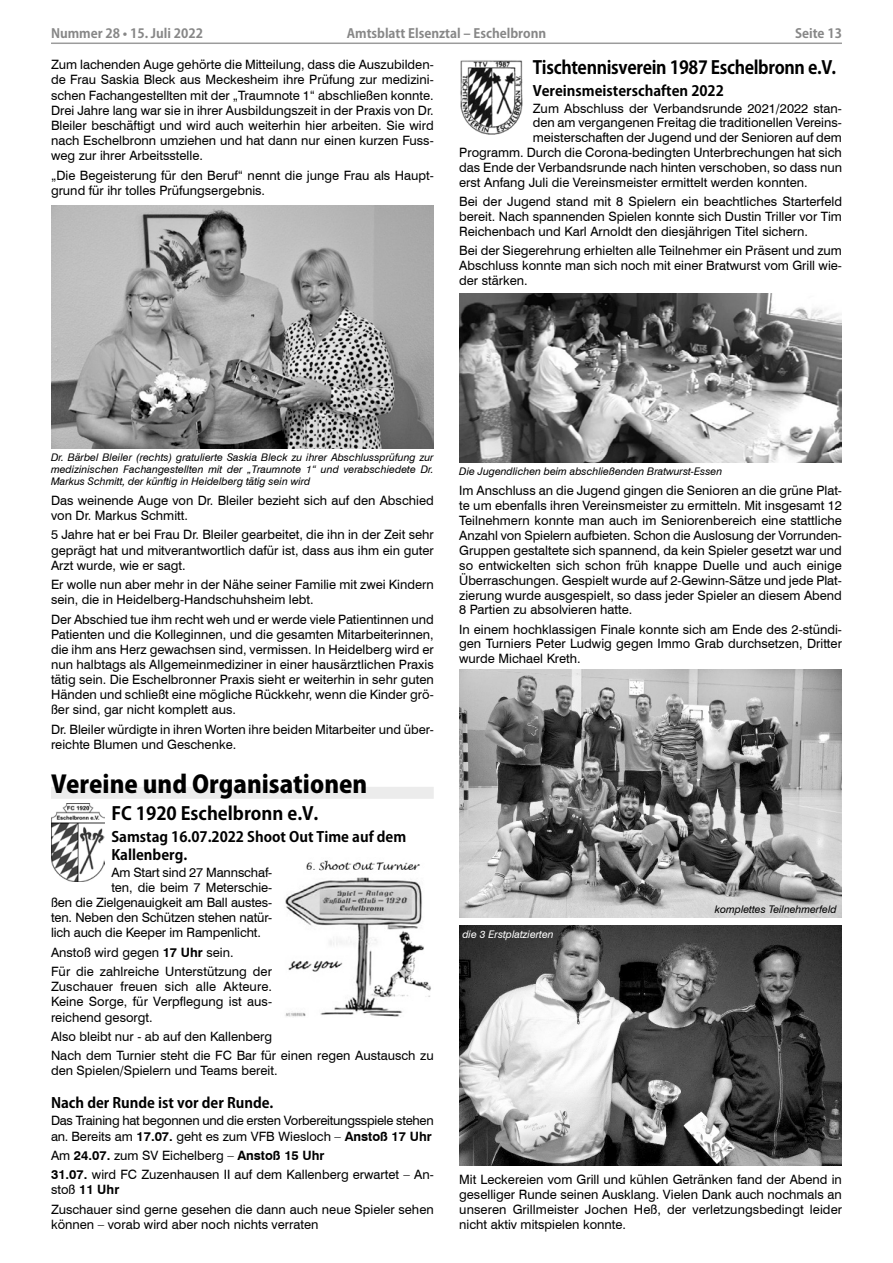
<style>
.page{position:relative;width:893px;height:1263px;background:#fff}
.page>*{position:absolute;margin:0;border:0;box-sizing:border-box;transform-origin:0 0}
.Überschrift_1_Kozuka{font:800 24px "Koz Go Pro";color:#000}
.Überschrift2_Kozuka{font:700 18px "Koz Go Pro";letter-spacing:-.02em;color:#000;scale:.95 1}
.Überschrift2_Kozuka-2{font:700 18px "Koz Go Pro";color:#000}
.Überschrift_3_Kozuka{font:700 14.25px/17.5px "Koz Go Pro";color:#000}
.Fließtext_8_5{font:12.9px/15.1px "Swiss 721 BT";color:#000;text-align:justify}
.Fließtext_8_5-2{font:12.9px/15.1px "Swiss 721 BT";letter-spacing:-.02em;color:#000}
.t1{font:700 12.75px "Koz Go Pro";color:#878787}
.Fließtext_8_5-3{font:italic 10.5px/12px "Swiss 721 BT";color:#000;text-align:justify}
.Fließtext_8_5-4{font:italic 10.5px "Swiss 721 BT";color:#fff}
.s1{font-weight:700}
</style>
<div class="page">
<hr style="left:51px;top:43px;width:791px;height:1px;background:#9c9c9c">
<div style="left:51px;top:787px;width:383px;height:12px;background:#ececec"></div>
<img style="left:51px;top:205px;width:383px;height:244px">
<img style="left:51px;top:804px;width:53px;height:77px">
<img style="left:285px;top:860px;width:146px;height:157px">
<img style="left:460px;top:60px;width:63px;height:75px">
<img style="left:459px;top:294px;width:383px;height:168px">
<img style="left:459px;top:670px;width:383px;height:247px">
<img style="left:459px;top:925px;width:383px;height:241px">
<p class="t1" style="left:51px;top:25px;width:153px">Nummer 28 • 15. Juli 2022</p>
<p class="t1" style="left:347px;top:25px;width:201px">Amtsblatt Elsenztal – Eschelbronn</p>
<p class="t1" style="left:795px;top:25px;width:48px">Seite 13</p>
<p class="Fließtext_8_5" style="left:51px;top:57px;width:384px">Zum lachenden Auge gehörte die Mitteilung, dass die Auszubilden&shy;de Frau Saskia Bleck aus Meckesheim ihre Prüfung zur medizini&shy;schen Fachangestellten mit der „Traumnote 1“ abschließen konnte.<br>Drei Jahre lang war sie in ihrer Ausbildungszeit in der Praxis von Dr.<br>Bleiler beschäftigt und wird auch weiterhin hier arbeiten. Sie wird nach Eschelbronn umziehen und hat dann nur einen kurzen Fuss&shy;weg zur ihrer Arbeitsstelle.</p>
<p class="Fließtext_8_5" style="left:51px;top:167px;width:384px">„Die Begeisterung für den Beruf“ nennt die junge Frau als Haupt&shy;grund für ihr tolles Prüfungsergebnis.</p>
<p class="Überschrift2_Kozuka" style="left:533px;top:56px;width:321px">Tischtennisverein 1987 Eschelbronn e.V.</p>
<p class="Überschrift_3_Kozuka" style="left:533px;top:82px;width:193px">Vereinsmeisterschaften 2022</p>
<p class="Fließtext_8_5" style="left:533px;top:100px;width:311px">Zum Abschluss der Verbandsrunde 2021/2022 stan-</p>
<p class="Fließtext_8_5" style="left:533px;top:115px;width:311px">den am vergangenen Freitag die traditionellen Vereins-</p>
<p class="Fließtext_8_5" style="left:533px;top:130px;width:311px">meisterschaften der Jugend und der Senioren auf dem</p>
<p class="Fließtext_8_5" style="left:459px;top:145px;width:384px">Programm. Durch die Corona-bedingten Unterbrechungen hat sich</p>
<p class="Fließtext_8_5" style="left:459px;top:159px;width:384px">das Ende der Verbandsrunde nach hinten verschoben, so dass nun</p>
<p class="Fließtext_8_5" style="left:459px;top:174px;width:350px">erst Anfang Juli die Vereinsmeister ermittelt werden konnten.</p>
<p class="Fließtext_8_5" style="left:459px;top:194px;width:384px">Bei der Jugend stand mit 8 Spielern ein beachtliches Starterfeld bereit. Nach spannenden Spielen konnte sich Dustin Triller vor Tim Reichenbach und Karl Arnoldt den diesjährigen Titel sichern.</p>
<p class="Fließtext_8_5" style="left:459px;top:242px;width:384px">Bei der Siegerehrung erhielten alle Teilnehmer ein Präsent und zum Abschluss konnte man sich noch mit einer Bratwurst vom Grill wie&shy;der stärken.</p>
<p class="Fließtext_8_5-3" style="left:51px;top:451px;width:384px">Dr. Bärbel Bleiler (rechts) gratulierte Saskia Bleck zu ihrer Abschlussprüfung zur medizinischen Fachangestellten mit der „Traumnote 1“ und verabschiedete Dr.<br>Markus Schmitt, der künftig in Heidelberg tätig sein wird</p>
<p class="Fließtext_8_5" style="left:51px;top:492px;width:384px">Das weinende Auge von Dr. Bleiler bezieht sich auf den Abschied von Dr. Markus Schmitt.</p>
<p class="Fließtext_8_5" style="left:51px;top:527px;width:384px">5 Jahre hat er bei Frau Dr. Bleiler gearbeitet, die ihn in der Zeit sehr geprägt hat und mitverantwortlich dafür ist, dass aus ihm ein guter Arzt wurde, wie er sagt.</p>
<p class="Fließtext_8_5" style="left:51px;top:576px;width:384px">Er wolle nun aber mehr in der Nähe seiner Familie mit zwei Kindern sein, die in Heidelberg-Handschuhsheim lebt.</p>
<p class="Fließtext_8_5" style="left:51px;top:611px;width:384px">Der Abschied tue ihm recht weh und er werde viele Patientinnen und Patienten und die Kolleginnen, und die gesamten Mitarbeiterinnen, die ihm ans Herz gewachsen sind, vermissen. In Heidelberg wird er nun halbtags als Allgemeinmediziner in einer hausärztlichen Praxis tätig sein. Die Eschelbronner Praxis sieht er weiterhin in sehr guten Händen und schließt eine mögliche Rückkehr, wenn die Kinder grö&shy;ßer sind, gar nicht komplett aus.</p>
<p class="Fließtext_8_5" style="left:51px;top:721px;width:384px">Dr. Bleiler würdigte in ihren Worten ihre beiden Mitarbeiter und über&shy;reichte Blumen und Geschenke.</p>
<p class="Überschrift_1_Kozuka" style="left:51px;top:769px;width:318px">Vereine und Organisationen</p>
<p class="Überschrift2_Kozuka-2" style="left:111px;top:802px;width:208px">FC 1920 Eschelbronn e.V.</p>
<p class="Überschrift_3_Kozuka" style="left:111px;top:829px;width:296px">Samstag 16.07.2022 Shoot Out Time auf dem<br>Kallenberg.</p>
<p class="Fließtext_8_5" style="left:111px;top:864px;width:162px">Am Start sind 27 Mannschaf-</p>
<p class="Fließtext_8_5" style="left:111px;top:879px;width:162px">ten, die beim 7 Meterschie-</p>
<p class="Fließtext_8_5" style="left:51px;top:894px;width:223px">ßen die Zielgenauigkeit am Ball austes-</p>
<p class="Fließtext_8_5" style="left:51px;top:909px;width:223px">ten. Neben den Schützen stehen natür-</p>
<p class="Fließtext_8_5" style="left:51px;top:925px;width:211px">lich auch die Keeper im Rampenlicht.</p>
<p class="Fließtext_8_5" style="left:51px;top:944px;width:184px">Anstoß wird gegen <span class="s1">17 Uhr</span> sein.</p>
<p class="Fließtext_8_5" style="left:51px;top:963px;width:223px">Für die zahlreiche Unterstützung der Zuschauer freuen sich alle Akteure.<br>Keine Sorge, für Verpflegung ist aus&shy;reichend gesorgt.</p>
<p class="Fließtext_8_5" style="left:51px;top:1028px;width:223px">Also bleibt nur - ab auf den Kallenberg</p>
<p class="Fließtext_8_5" style="left:51px;top:1048px;width:384px">Nach dem Turnier steht die FC Bar für einen regen Austausch zu den Spielen/Spielern und Teams bereit.</p>
<p class="Überschrift_3_Kozuka" style="left:51px;top:1095px;width:224px">Nach der Runde ist vor der Runde.</p>
<p class="Fließtext_8_5-2" style="left:51px;top:1113px;width:384px">Das Training hat begonnen und die ersten Vorbereitungsspiele stehen an. Bereits am <span class="s1">17.07.</span> geht es zum VFB Wiesloch – <span class="s1">Anstoß 17 Uhr</span></p>
<p class="Fließtext_8_5" style="left:51px;top:1147px;width:275px">Am <span class="s1">24.07.</span> zum SV Eichelberg – <span class="s1">Anstoß 15 Uhr</span></p>
<p class="Fließtext_8_5" style="left:51px;top:1167px;width:384px"><span class="s1">31.07.</span> wird FC Zuzenhausen II auf dem Kallenberg erwartet – An&shy;stoß <span class="s1">11 Uhr</span></p>
<p class="Fließtext_8_5" style="left:51px;top:1201px;width:384px">Zuschauer sind gerne gesehen die dann auch neue Spieler sehen können – vorab wird aber noch nichts verraten</p>
<p class="Fließtext_8_5-3" style="left:459px;top:465px;width:264px">Die Jugendlichen beim abschließenden Bratwurst-Essen</p>
<p class="Fließtext_8_5" style="left:459px;top:483px;width:384px">Im Anschluss an die Jugend gingen die Senioren an die grüne Plat&shy;te um ebenfalls ihren Vereinsmeister zu ermitteln. Mit insgesamt 12<br>Teilnehmern konnte man auch im Seniorenbereich eine stattliche Anzahl von Spielern aufbieten. Schon die Auslosung der Vorrunden-Gruppen gestaltete sich spannend, da kein Spieler gesetzt war und so entwickelten sich schon früh knappe Duelle und auch einige Überraschungen. Gespielt wurde auf 2-Gewinn-Sätze und jede Plat&shy;zierung wurde ausgespielt, so dass jeder Spieler an diesem Abend 8 Partien zu absolvieren hatte.</p>
<p class="Fließtext_8_5" style="left:459px;top:621px;width:384px">In einem hochklassigen Finale konnte sich am Ende des 2-stündi&shy;gen Turniers Peter Ludwig gegen Immo Grab durchsetzen, Dritter wurde Michael Kreth.</p>
<p class="Fließtext_8_5-4" style="left:462px;top:927px;width:93px">die 3 Erstplatzierten</p>
<p class="Fließtext_8_5-3" style="left:715px;top:903px;width:123px">komplettes Teilnehmerfeld</p>
<p class="Fließtext_8_5" style="left:459px;top:1172px;width:384px">Mit Leckereien vom Grill und kühlen Getränken fand der Abend in geselliger Runde seinen Ausklang. Vielen Dank auch nochmals an unseren Grillmeister Jochen Heß, der verletzungsbedingt leider nicht aktiv mitspielen konnte.</p>
</div>
